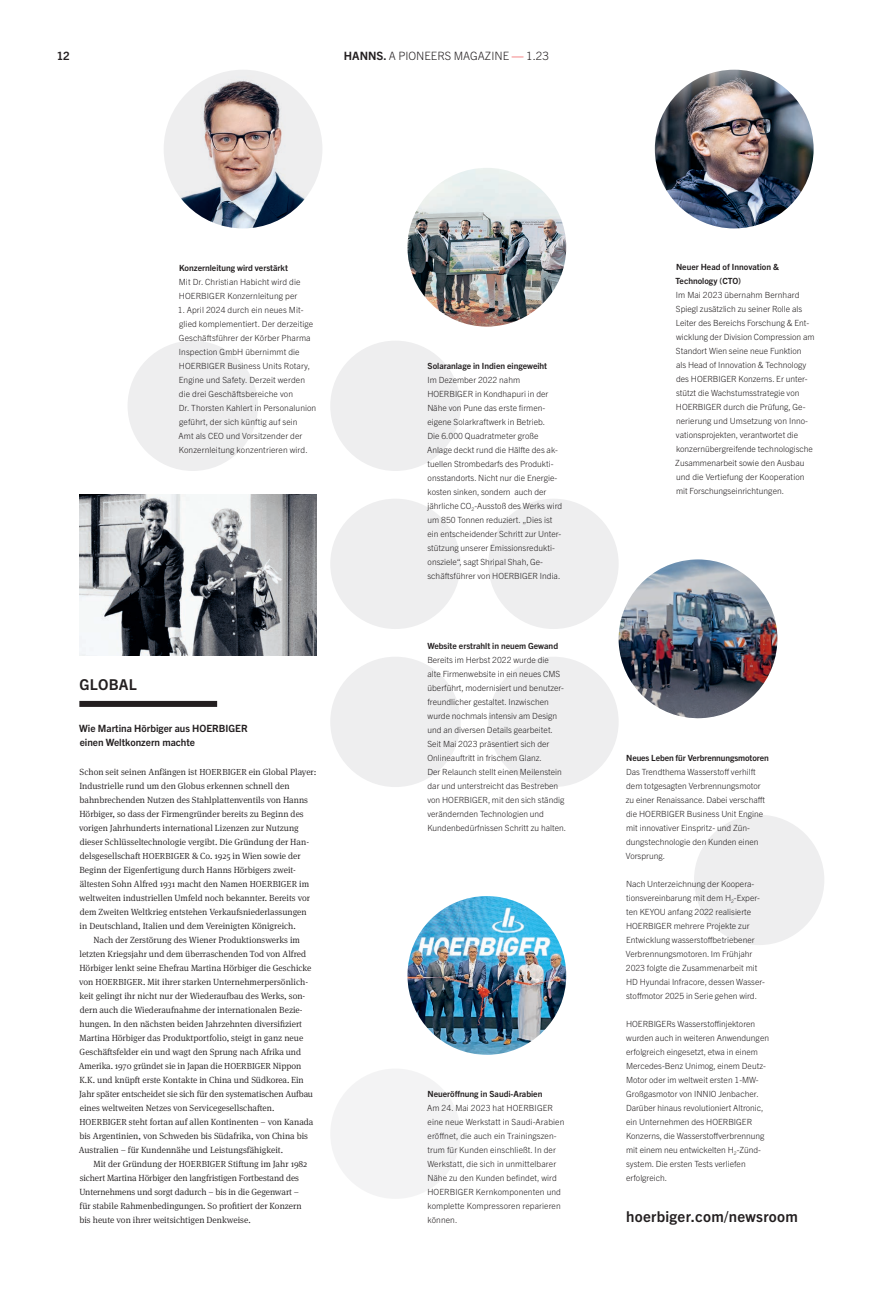
<style>
.page{position:relative;width:893px;height:1304px;background:#fff}
.page>*{position:absolute;margin:0;border:0;box-sizing:border-box;transform-origin:0 0}
.t1{font:700 15px "Trade Gothic Next LT Pro";letter-spacing:.02em;color:#231f20}
.t2{font:300 11.5px "Trade Gothic Next LT Pro";color:#231f20}
.t3{font:700 11.5px "Trade Gothic Next LT Pro";color:#231f20}
.t4{font:700 10px/14px "Trade Gothic Next LT Pro";color:#231f20}
.t5{font:300 9px "Meta Serif OT";color:#231f20}
.t6{font:300 8.5px/14px "Trade Gothic Next LT Pro";color:#231f20}
.t7{font:700 8.5px/14px "Trade Gothic Next LT Pro";color:#231f20}
.s1{font-weight:700}
.s2{font-weight:700;color:#f0595b}
.s3{font-size:8.8px}
</style>
<div class="page">
<div style="left:330px;top:1069px;width:131px;height:130px;background:#eeeeef;border-radius:50%"></div>
<img style="left:164px;top:70px;width:158px;height:158px">
<img style="left:655px;top:70px;width:159px;height:158px">
<img style="left:618px;top:559px;width:160px;height:160px">
<img style="left:79px;top:495px;width:238px;height:160px">
<img style="left:407px;top:168px;width:159px;height:159px;border-radius:79px">
<img style="left:407px;top:896px;width:159px;height:159px;border-radius:79px">
<div style="left:128px;top:341px;width:130px;height:130px;background:#eeeeef;border-radius:50%"></div>
<div style="left:330px;top:341px;width:131px;height:130px;background:#eeeeef;border-radius:50%"></div>
<div style="left:330px;top:499px;width:131px;height:130px;background:#eeeeef;border-radius:50%"></div>
<div style="left:488px;top:499px;width:131px;height:130px;background:#eeeeef;border-radius:50%"></div>
<div style="left:330px;top:657px;width:131px;height:130px;background:#eeeeef;border-radius:50%"></div>
<div style="left:694px;top:815px;width:130px;height:130px;background:#eeeeef;border-radius:50%"></div>
<div style="left:488px;top:657px;width:131px;height:130px;background:#eeeeef;border-radius:50%"></div>
<div style="left:79px;top:701px;width:138px;height:6px;background:#231f20"></div>
<h2 class="t3" style="left:57px;top:48px;width:15px">12</h2>
<h2 class="t2" style="left:344px;top:48px;width:207px"><span class="s1">HANNS.</span> A PIONEERS MAGAZINE <span class="s2">—</span> 1.23</h2>
<p class="t7" style="left:179px;top:260px;width:110px">Konzernleitung wird verstärkt</p>
<p class="t6" style="left:179px;top:274px;width:123px">Mit Dr. Christian Habicht wird die<br>HOERBIGER Konzernleitung per</p>
<p class="t6" style="left:178px;top:302px;width:140px">1. April 2024 durch ein neues Mit&shy;glied komplementiert. Der derzeitige Geschäftsführer der Körber Pharma Inspection GmbH übernimmt die HOERBIGER Business Units Rotary, Engine und Safety. Derzeit werden die drei Geschäftsbereiche von<br>Dr. Thorsten Kahlert in Personalunion geführt, der sich künftig auf sein<br>Amt als CEO und Vorsitzender der Konzernleitung konzentrieren wird.</p>
<h1 class="t1" style="left:80px;top:675px;width:59px">GLOBAL</h1>
<p class="t4" style="left:79px;top:721px;width:170px">Wie Martina Hörbiger aus HOERBIGER einen Weltkonzern machte</p>
<p class="t5" style="left:80px;top:766px;width:238px">Schon seit seinen Anfängen ist <span class="s3">HOERBIGER</span> ein Global Player:</p>
<p class="t5" style="left:79px;top:780px;width:212px">Industrielle rund um den Globus erkennen schnell den</p>
<p class="t5" style="left:79px;top:794px;width:230px">bahnbrechenden Nutzen des Stahlplattenventils von Hanns</p>
<p class="t5" style="left:79px;top:808px;width:226px">Hörbiger, so dass der Firmengründer bereits zu Beginn des</p>
<p class="t5" style="left:79px;top:822px;width:221px">vorigen Jahrhunderts international Lizenzen zur Nutzung</p>
<p class="t5" style="left:80px;top:836px;width:231px">dieser Schlüsseltechnologie vergibt. Die Gründung der Han-</p>
<p class="t5" style="left:80px;top:850px;width:223px">delsgesellschaft <span class="s3">HOERBIGER</span> &amp; Co. 1925 in Wien sowie der</p>
<p class="t5" style="left:79px;top:864px;width:217px">Beginn der Eigenfertigung durch Hanns Hörbigers zweit-</p>
<p class="t5" style="left:80px;top:878px;width:231px">ältesten Sohn Alfred 1931 macht den Namen <span class="s3">HOERBIGER</span> im</p>
<p class="t5" style="left:79px;top:892px;width:232px">weltweiten industriellen Umfeld noch bekannter. Bereits vor</p>
<p class="t5" style="left:80px;top:906px;width:228px">dem Zweiten Weltkrieg entstehen Verkaufsniederlassungen</p>
<p class="t5" style="left:80px;top:920px;width:218px">in Deutschland, Italien und dem Vereinigten Königreich.</p>
<p class="t5" style="left:94px;top:934px;width:208px">Nach der Zerstörung des Wiener Produktionswerks im</p>
<p class="t5" style="left:79px;top:948px;width:228px">letzten Kriegsjahr und dem überraschenden Tod von Alfred</p>
<p class="t5" style="left:79px;top:962px;width:234px">Hörbiger lenkt seine Ehefrau Martina Hörbiger die Geschicke</p>
<p class="t5" style="left:79px;top:976px;width:230px">von <span class="s3">HOERBIGER</span>. Mit ihrer starken Unternehmerpersönlich-</p>
<p class="t5" style="left:80px;top:990px;width:227px">keit gelingt ihr nicht nur der Wiederaufbau des Werks, son-</p>
<p class="t5" style="left:80px;top:1004px;width:224px">dern auch die Wiederaufnahme der internationalen Bezie-</p>
<p class="t5" style="left:80px;top:1018px;width:224px">hungen. In den nächsten beiden Jahrzehnten diversifiziert</p>
<p class="t5" style="left:79px;top:1032px;width:225px">Martina Hörbiger das Produktportfolio, steigt in ganz neue</p>
<p class="t5" style="left:80px;top:1046px;width:223px">Geschäftsfelder ein und wagt den Sprung nach Afrika und</p>
<p class="t5" style="left:79px;top:1060px;width:224px">Amerika. 1970 gründet sie in Japan die <span class="s3">HOERBIGER</span> Nippon</p>
<p class="t5" style="left:79px;top:1074px;width:226px">K.K. und knüpft erste Kontakte in China und Südkorea. Ein</p>
<p class="t5" style="left:79px;top:1088px;width:235px">Jahr später entscheidet sie sich für den systematischen Aufbau</p>
<p class="t5" style="left:80px;top:1102px;width:196px">eines weltweiten Netzes von Servicegesellschaften.</p>
<p class="t5" style="left:79px;top:1116px;width:236px"><span class="s3">HOERBIGER</span> steht fortan auf allen Kontinenten – von Kanada</p>
<p class="t5" style="left:79px;top:1130px;width:230px">bis Argentinien, von Schweden bis Südafrika, von China bis</p>
<p class="t5" style="left:79px;top:1144px;width:206px">Australien – für Kundennähe und Leistungsfähigkeit.</p>
<p class="t5" style="left:94px;top:1158px;width:215px">Mit der Gründung der <span class="s3">HOERBIGER</span> Stiftung im Jahr 1982</p>
<p class="t5" style="left:80px;top:1172px;width:221px">sichert Martina Hörbiger den langfristigen Fortbestand des</p>
<p class="t5" style="left:79px;top:1186px;width:221px">Unternehmens und sorgt dadurch – bis in die Gegenwart –</p>
<p class="t5" style="left:80px;top:1200px;width:224px">für stabile Rahmenbedingungen. So profitiert der Konzern</p>
<p class="t5" style="left:79px;top:1214px;width:173px">bis heute von ihrer weitsichtigen Denkweise.</p>
<p class="t7" style="left:428px;top:358px;width:121px">Solaranlage in Indien eingeweiht</p>
<p class="t6" style="left:427px;top:372px;width:137px">Im Dezember 2022 nahm HOERBIGER in Kondhapuri in der Nähe von Pune das erste firmen&shy;eigene Solarkraftwerk in Betrieb.<br>Die 6.000 Quadratmeter große Anlage deckt rund die Hälfte des ak&shy;tuellen Strombedarfs des Produkti&shy;onsstandorts. Nicht nur die Energie&shy;kosten sinken, sondern auch der jährliche CO<sub>2</sub>-Ausstoß des Werks wird um 850 Tonnen reduziert. „Dies ist ein entscheidender Schritt zur Unter&shy;stützung unserer Emissionsredukti&shy;onsziele“, sagt Shripal Shah, Ge&shy;schäftsführer von HOERBIGER India.</p>
<p class="t7" style="left:427px;top:638px;width:132px">Website erstrahlt in neuem Gewand</p>
<p class="t6" style="left:427px;top:652px;width:140px">Bereits im Herbst 2022 wurde die<br>alte Firmenwebsite in ein neues CMS überführt, modernisiert und benutzer&shy;freundlicher gestaltet. Inzwischen wurde nochmals intensiv am Design und an diversen Details gearbeitet.<br>Seit Mai 2023 präsentiert sich der Onlineauftritt in frischem Glanz.<br>Der Relaunch stellt einen Meilenstein dar und unterstreicht das Bestreben von HOERBIGER, mit den sich ständig verändernden Technologien und Kundenbedürfnissen Schritt zu halten.</p>
<p class="t7" style="left:428px;top:1086px;width:116px">Neueröffnung in Saudi-Arabien</p>
<p class="t6" style="left:427px;top:1100px;width:139px">Am 24. Mai 2023 hat HOERBIGER eine neue Werkstatt in Saudi-Arabien eröffnet, die auch ein Trainingszen&shy;trum für Kunden einschließt. In der<br>Werkstatt, die sich in unmittelbarer<br>Nähe zu den Kunden befindet, wird<br>HOERBIGER Kernkomponenten und komplette Kompressoren reparieren können.</p>
<p class="t7" style="left:675px;top:260px;width:105px">Neuer Head of Innovation &amp;<br>Technology (CTO)</p>
<p class="t6" style="left:675px;top:288px;width:141px">Im Mai 2023 übernahm Bernhard Spiegl zusätzlich zu seiner Rolle als Leiter des Bereichs Forschung &amp; Ent&shy;wicklung der Division Compression am Standort Wien seine neue Funktion<br>als Head of Innovation &amp; Technology des HOERBIGER Konzerns. Er unter&shy;stützt die Wachstumsstrategie von HOERBIGER durch die Prüfung, Ge&shy;nerierung und Umsetzung von Inno&shy;vationsprojekten, verantwortet die konzernübergreifende technologische Zusammenarbeit sowie den Ausbau und die Vertiefung der Kooperation mit Forschungseinrichtungen.</p>
<p class="t7" style="left:626px;top:750px;width:144px">Neues Leben für Verbrennungsmotoren</p>
<p class="t6" style="left:626px;top:764px;width:141px">Das Trendthema Wasserstoff verhilft dem totgesagten Verbrennungsmotor zu einer Renaissance. Dabei verschafft die HOERBIGER Business Unit Engine mit innovativer Einspritz- und Zün&shy;dungstechnologie den Kunden einen Vorsprung.</p>
<p class="t6" style="left:626px;top:876px;width:140px">Nach Unterzeichnung der Koopera&shy;tionsvereinbarung mit dem H<sub>2</sub>-Exper--- ten KEYOU anfang 2022 realisierte HOERBIGER mehrere Projekte zur Entwicklung wasserstoffbetriebener Verbrennungsmotoren. Im Frühjahr 2023 folgte die Zusammenarbeit mit HD Hyundai Infracore, dessen Wasser&shy;stoffmotor 2025 in Serie gehen wird.</p>
<p class="t6" style="left:626px;top:1016px;width:145px">HOERBIGERs Wasserstoffinjektoren wurden auch in weiteren Anwendungen erfolgreich eingesetzt, etwa in einem Mercedes--Benz Unimog, einem Deutz-Motor oder im weltweit ersten 1-MW-Großgasmotor von INNIO Jenbacher.<br>Darüber hinaus revolutioniert Altronic, ein Unternehmen des HOERBIGER Konzerns, die Wasserstoffverbrennung mit einem neu entwickelten H<sub>2</sub>-Zünd&shy;system. Die ersten Tests verliefen erfolgreich.</p>
<h1 class="t1" style="left:626px;top:1206px;width:173px">hoerbiger.com/newsroom</h1>
</div>
